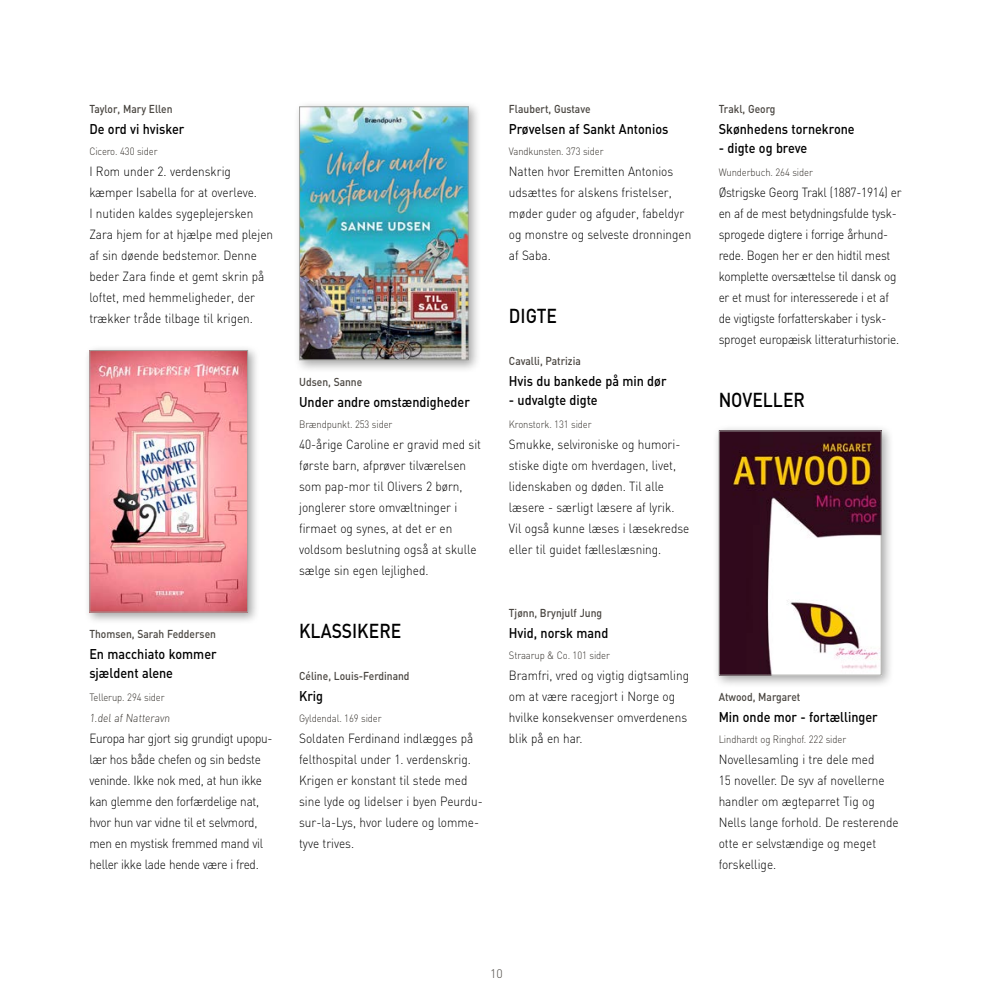
<style>
.page{position:relative;width:993px;height:993px;background:#fff}
.page>*{position:absolute;margin:0;border:0;box-sizing:border-box;transform-origin:0 0}
.id2452{font:500 19.95px "DIN";color:#000;scale:.88 1}
.id176{font:500 14px/19.2px "DIN";color:#000;scale:.9 1}
.id177{font:300 13.12px/21px "DIN";color:#000;scale:.9 1}
.id177-2{font:300 13.12px/21px "DIN";letter-spacing:-.02em;color:#000;scale:.9 1}
.t1{font:300 12.25px "DIN";color:#494540}
.id175{font:500 11.38px "DIN";color:#494540;scale:.9 1}
.id2115{font:300 11.38px "DIN";color:#35312c;scale:.9 1}
.id178{font:300 10.5px "DIN";letter-spacing:-.01em;color:#35312c;scale:.9 1}
</style>
<div class="page">
<div style="left:84px;top:345px;width:176px;height:279px;background:#000;opacity:.35"></div>
<img style="left:91px;top:352px;width:155px;height:258px">
<div style="left:89px;top:350px;width:159px;height:262px;border:1px solid #a0a09d"></div>
<div style="left:293px;top:101px;width:188px;height:272px;background:#000;opacity:.35"></div>
<img style="left:301px;top:108px;width:165px;height:250px">
<div style="left:299px;top:106px;width:169px;height:254px;border:1px solid #a0a09d"></div>
<div style="left:712px;top:424px;width:182px;height:264px;background:#000;opacity:.35"></div>
<img style="left:720px;top:432px;width:159px;height:241px">
<div style="left:718px;top:430px;width:163px;height:245px;border:1px solid #a0a09d"></div>
<p class="id175" style="left:89px;top:101px;width:94px">Taylor, Mary Ellen</p>
<p class="id176" style="left:89px;top:118px;width:107px">De ord vi hvisker</p>
<p class="id178" style="left:89px;top:144px;width:77px">Cicero. 430 sider</p>
<p class="id177" style="left:89px;top:160px;width:205px">I Rom under 2. verdenskrig kæmper Isabella for at overleve.<br>I nutiden kaldes sygeplejersken<br>Zara hjem for at hjælpe med plejen af sin døende bedstemor. Denne beder Zara finde et gemt skrin på loftet, med hemmeligheder, der trækker tråde tilbage til krigen.</p>
<p class="id175" style="left:89px;top:626px;width:142px">Thomsen, Sarah Feddersen</p>
<p class="id176" style="left:89px;top:643px;width:143px">En macchiato kommer sjældent alene</p>
<p class="id178" style="left:89px;top:690px;width:85px">Tellerup. 294 sider</p>
<p class="id2115" style="left:89px;top:711px;width:92px">1.del af Natteravn</p>
<p class="id177-2" style="left:89px;top:727px;width:205px">Europa har gjort sig grundigt upopu&shy;lær hos både chefen og sin bedste veninde. Ikke nok med, at hun ikke kan glemme den forfærdelige nat, hvor hun var vidne til et selvmord, men en mystisk fremmed mand vil heller ikke lade hende være i fred.</p>
<p class="id175" style="left:299px;top:374px;width:72px">Udsen, Sanne</p>
<p class="id176" style="left:299px;top:391px;width:191px">Under andre omstændigheder</p>
<p class="id178" style="left:299px;top:417px;width:105px">Brændpunkt. 253 sider</p>
<p class="id177" style="left:299px;top:433px;width:204px">40-årige Caroline er gravid med sit første barn, afprøver tilværelsen som pap-mor til Olivers 2 børn, jonglerer store omvæltninger i firmaet og synes, at det er en voldsom beslutning også at skulle sælge sin egen lejlighed.</p>
<h1 class="id2452" style="left:299px;top:618px;width:118px">KLASSIKERE</h1>
<p class="id175" style="left:299px;top:668px;width:124px">Céline, Louis-Ferdinand</p>
<p class="id176" style="left:299px;top:685px;width:28px">Krig</p>
<p class="id178" style="left:299px;top:711px;width:93px">Gyldendal. 169 sider</p>
<p class="id177" style="left:299px;top:727px;width:205px">Soldaten Ferdinand indlægges på felthospital under 1. verdenskrig.<br>Krigen er konstant til stede med sine lyde og lidelser i byen Peurdu&shy;sur-la-Lys, hvor ludere og lomme&shy;tyve trives.</p>
<p class="id175" style="left:508px;top:101px;width:92px">Flaubert, Gustave</p>
<p class="id176" style="left:508px;top:118px;width:179px">Prøvelsen af Sankt Antonios</p>
<p class="id178" style="left:508px;top:144px;width:107px">Vandkunsten. 373 sider</p>
<p class="id177" style="left:508px;top:160px;width:204px">Natten hvor Eremitten Antonios udsættes for alskens fristelser, møder guder og afguder, fabeldyr og monstre og selveste dronningen af Saba.</p>
<h1 class="id2452" style="left:508px;top:303px;width:56px">DIGTE</h1>
<p class="id175" style="left:508px;top:353px;width:81px">Cavalli, Patrizia</p>
<p class="id176" style="left:508px;top:370px;width:177px">Hvis du bankede på min dør</p>
<p class="id176" style="left:508px;top:390px;width:100px">- udvalgte digte</p>
<p class="id178" style="left:508px;top:417px;width:93px">Kronstork. 131 sider</p>
<p class="id177" style="left:508px;top:433px;width:202px">Smukke, selvironiske og humori&shy;stiske digte om hverdagen, livet, lidenskaben og døden. Til alle læsere - særligt læsere af lyrik.<br>Vil også kunne læses i læsekredse eller til guidet fælleslæsning.</p>
<p class="id175" style="left:508px;top:605px;width:105px">Tjønn, Brynjulf Jung</p>
<p class="id176" style="left:508px;top:622px;width:112px">Hvid, norsk mand</p>
<p class="id178" style="left:508px;top:648px;width:114px">Straarup &amp; Co. 101 sider</p>
<p class="id177" style="left:508px;top:664px;width:202px">Bramfri, vred og vigtig digtsamling om at være racegjort i Norge og hvilke konsekvenser omverdenens blik på en har.</p>
<p class="id175" style="left:718px;top:101px;width:65px">Trakl, Georg</p>
<p class="id176" style="left:718px;top:118px;width:153px">Skønhedens tornekrone</p>
<p class="id176" style="left:718px;top:138px;width:100px">- digte og breve</p>
<p class="id178" style="left:718px;top:165px;width:106px">Wunderbuch. 264 sider</p>
<p class="id177-2" style="left:718px;top:181px;width:204px">Østrigske Georg Trakl (1887-1914) er en af de mest betydningsfulde tysk&shy;sprogede digtere i forrige århund&shy;rede. Bogen her er den hidtil mest komplette oversættelse til dansk og er et must for interesserede i et af de vigtigste forfatterskaber i tysk&shy;sproget europæisk litteraturhistorie.</p>
<h1 class="id2452" style="left:718px;top:387px;width:100px">NOVELLER</h1>
<p class="id175" style="left:718px;top:689px;width:92px">Atwood, Margaret</p>
<p class="id176" style="left:718px;top:706px;width:178px">Min onde mor - fortællinger</p>
<p class="id178" style="left:718px;top:732px;width:143px">Lindhardt og Ringhof. 222 sider</p>
<p class="id177" style="left:718px;top:748px;width:201px">Novellesamling i tre dele med<br>15 noveller. De syv af novellerne handler om ægteparret Tig og<br>Nells lange forhold. De resterende otte er selvstændige og meget forskellige.</p>
<p class="t1" style="left:490px;top:965px;width:14px">10</p>
</div>
